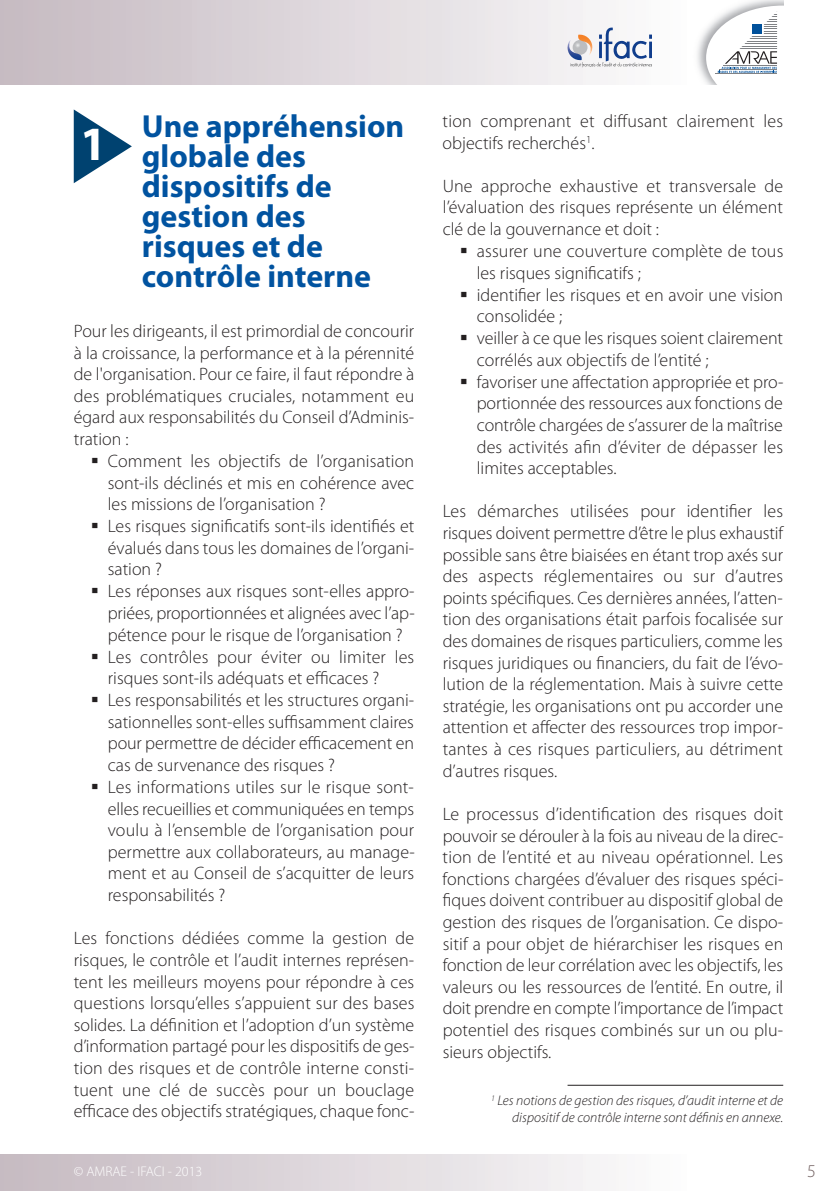
<style>
.page{position:relative;width:840px;height:1191px;background:#fff}
.page>*{position:absolute;margin:0;border:0;box-sizing:border-box;transform-origin:0 0}
.t1{font:700 48px "Myriad Pro";color:#fff}
.t2{font:700 32px/30px "Myriad Pro";color:#0153a0}
.t3{font:300 18px/21.6px "Myriad Pro";color:#231f20;text-align:justify}
.t4{font:300 18px "Myriad Pro";color:#6f5e5e}
.t5{font:italic 300 14px/16.8px "Myriad Pro";color:#231f20;text-align:right}
.t6{font:300 14px "Myriad Pro";color:#fff}
</style>
<div class="page">
<div style="left:0;top:0;width:689px;height:1191px;background:linear-gradient(to right,#c5b9c1,#fcfcfd)"></div>
<div style="left:0;top:85px;width:811px;height:1068px;background:#fff"></div>
<svg style="left:567px;top:28px;width:84px;height:39px"></svg>
<img style="left:697px;top:0;width:85px;height:81px">
<svg style="left:705px;top:6px;width:77px;height:78px"></svg>
<hr style="left:722px;top:65px;width:54px;height:1px;background:#808285">
<hr style="left:718px;top:70px;width:58px;height:1px;background:#808285">
<hr style="left:714px;top:74px;width:62px;height:1px;background:#808285">
<svg style="left:74px;top:109px;width:58px;height:74px"></svg>
<hr style="left:567px;top:1084px;width:215px;height:1px;background:#231f20">
<h2 class="t2" style="left:142px;top:114px;width:264px">Une appréhension globale des dispositifs de gestion des risques et de contrôle interne</h2>
<p class="t3" style="left:74px;top:321px;width:342px">Pour les dirigeants, il est primordial de concourir à la croissance, la performance et à la pérennité de l'organisation. Pour ce faire, il faut répondre à des problématiques cruciales, notamment eu égard aux responsabilités du Conseil d’Adminis&shy;tration :</p>
<p class="t3" style="left:108px;top:451px;width:308px;text-indent:-17px">▪ Comment les objectifs de l’organisation sont-ils déclinés et mis en cohérence avec les missions de l’organisation ?</p>
<p class="t3" style="left:108px;top:517px;width:308px;text-indent:-17px">▪ Les risques significatifs sont-ils identifiés et évalués dans tous les domaines de l’organi&shy;sation ?</p>
<p class="t3" style="left:108px;top:582px;width:308px;text-indent:-17px">▪ Les réponses aux risques sont-elles appro&shy;priées, proportionnées et alignées avec l’ap&shy;pétence pour le risque de l’organisation ?</p>
<p class="t3" style="left:108px;top:647px;width:308px;text-indent:-17px">▪ Les contrôles pour éviter ou limiter les risques sont-ils adéquats et efficaces ?</p>
<p class="t3" style="left:108px;top:691px;width:308px;text-indent:-17px">▪ Les responsabilités et les structures organi&shy;sationnelles sont-elles suffisamment claires pour permettre de décider efficacement en cas de survenance des risques ?</p>
<p class="t3" style="left:108px;top:777px;width:308px;text-indent:-17px">▪ Les informations utiles sur le risque sont&shy;elles recueillies et communiquées en temps voulu à l’ensemble de l’organisation pour permettre aux collaborateurs, au manage&shy;ment et au Conseil de s’acquitter de leurs responsabilités ?</p>
<p class="t3" style="left:74px;top:929px;width:342px">Les fonctions dédiées comme la gestion de risques, le contrôle et l’audit internes représen&shy;tent les meilleurs moyens pour répondre à ces questions lorsqu’elles s’appuient sur des bases solides. La définition et l’adoption d’un système d’information partagé pour les dispositifs de ges&shy;tion des risques et de contrôle interne consti&shy;tuent une clé de succès pour un bouclage efficace des objectifs stratégiques, chaque fonc-</p>
<h1 class="t1" style="left:80px;top:126px;width:28px">1</h1>
<p class="t3" style="left:442px;top:111px;width:342px">tion comprenant et diffusant clairement les objectifs recherchés<sup>1</sup>.</p>
<p class="t3" style="left:442px;top:176px;width:342px">Une approche exhaustive et transversale de l’évaluation des risques représente un élément clé de la gouvernance et doit :</p>
<p class="t3" style="left:476px;top:241px;width:308px;text-indent:-17px">▪ assurer une couverture complète de tous les risques significatifs ;</p>
<p class="t3" style="left:476px;top:285px;width:308px;text-indent:-17px">▪ identifier les risques et en avoir une vision consolidée ;</p>
<p class="t3" style="left:476px;top:329px;width:308px;text-indent:-17px">▪ veiller à ce que les risques soient clairement corrélés aux objectifs de l’entité ;</p>
<p class="t3" style="left:476px;top:372px;width:308px;text-indent:-17px">▪ favoriser une affectation appropriée et pro&shy;portionnée des ressources aux fonctions de contrôle chargées de s’assurer de la maîtrise des activités afin d’éviter de dépasser les limites acceptables.</p>
<p class="t3" style="left:442px;top:502px;width:342px">Les démarches utilisées pour identifier les risques doivent permettre d’être le plus exhaustif possible sans être biaisées en étant trop axés sur des aspects réglementaires ou sur d’autres points spécifiques. Ces dernières années, l’atten&shy;tion des organisations était parfois focalisée sur des domaines de risques particuliers, comme les risques juridiques ou financiers, du fait de l’évo&shy;lution de la réglementation. Mais à suivre cette stratégie, les organisations ont pu accorder une attention et affecter des ressources trop impor&shy;tantes à ces risques particuliers, au détriment d’autres risques.</p>
<p class="t3" style="left:442px;top:804px;width:342px">Le processus d’identification des risques doit pouvoir se dérouler à la fois au niveau de la direc&shy;tion de l’entité et au niveau opérationnel. Les fonctions chargées d’évaluer des risques spéci&shy;fiques doivent contribuer au dispositif global de gestion des risques de l’organisation. Ce dispo&shy;sitif a pour objet de hiérarchiser les risques en fonction de leur corrélation avec les objectifs, les valeurs ou les ressources de l’entité. En outre, il doit prendre en compte l’importance de l’impact potentiel des risques combinés sur un ou plu&shy;sieurs objectifs.</p>
<p class="t5" style="left:491px;top:1093px;width:293px"><sup>1</sup> Les notions de gestion des risques, d’audit interne et de dispositif de contrôle interne sont définis en annexe.</p>
<p class="t6" style="left:74px;top:1166px;width:130px">© AMRAE - IFACI - 2013</p>
<p class="t4" style="left:806px;top:1164px;width:10px">5</p>
</div>
